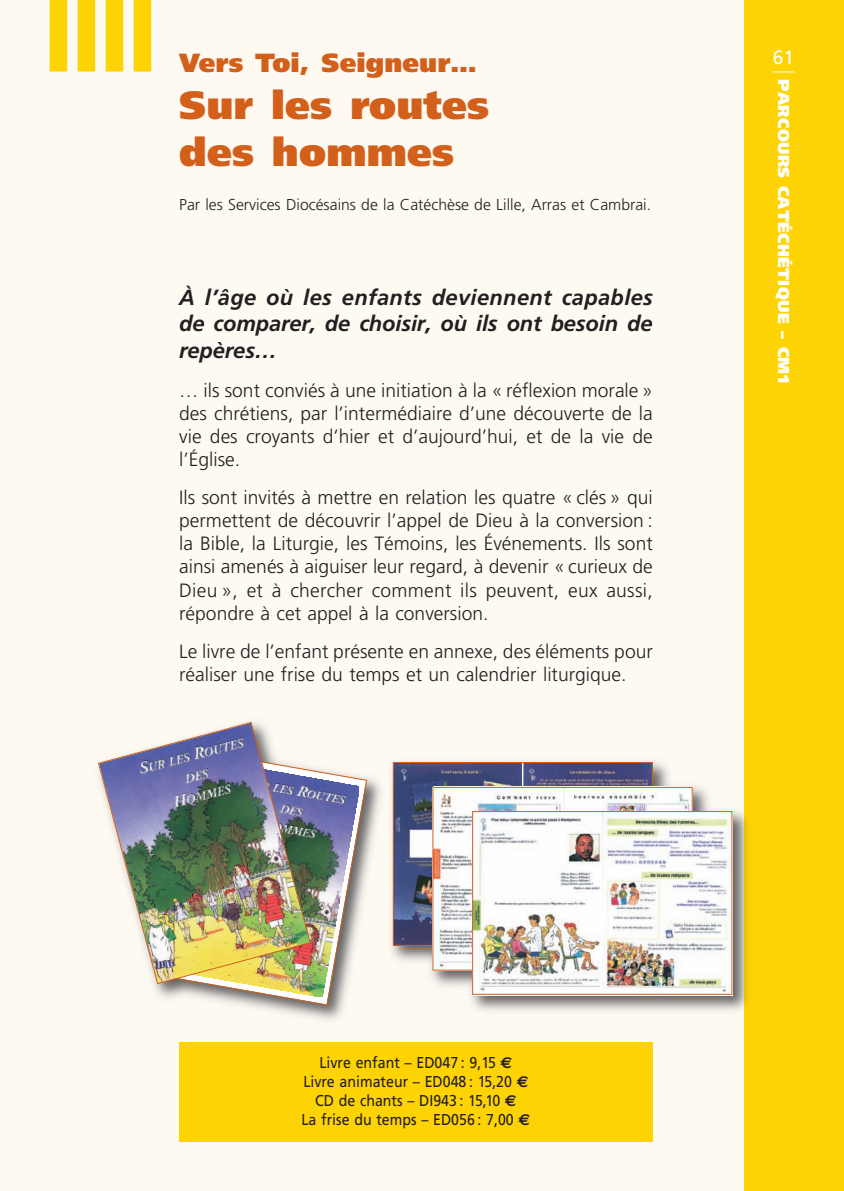
<style>
.page{position:relative;width:844px;height:1191px;background:#fff}
.page>*{position:absolute;margin:0;border:0;box-sizing:border-box;transform-origin:0 0}
.t1{font:900 39.38px/47.2px "Frutiger";letter-spacing:.005em;color:#d2601a}
.t2{font:900 26.25px "Frutiger";letter-spacing:.005em;color:#d2601a}
.t3{font:italic 700 21.88px/26.2px "Frutiger";letter-spacing:-.005em;color:#231f20;text-align:justify}
.t4{font:300 19.25px/23.1px "Frutiger";color:#231f20;text-align:justify}
.t5{font:19.25px "Frutiger";color:#fff}
.t6{font:15.75px/19.2px "Frutiger";color:#231f20;text-align:center;scale:.9 1}
.t7{font:300 15.75px "Frutiger";color:#231f20}
.t8{font:900 15.75px "Frutiger";letter-spacing:.02em;color:#fff}
.s1{font-family:"Euro Sans";font-weight:700}
</style>
<div class="page">
<div style="left:0;top:0;width:843px;height:1191px;background:#fef9f1"></div>
<div style="left:134px;top:0;width:17px;height:72px;background:#fed304"></div>
<div style="left:106px;top:0;width:17px;height:72px;background:#fed304"></div>
<div style="left:78px;top:0;width:17px;height:72px;background:#fed304"></div>
<div style="left:50px;top:0;width:17px;height:72px;background:#fed304"></div>
<div style="left:744px;top:0;width:99px;height:1191px;background:#fed304"></div>
<svg style="left:773px;top:71px;width:21px;height:1px"></svg>
<div style="left:179px;top:1042px;width:473px;height:99px;background:#fed304"></div>
<img style="left:391px;top:762px;width:356px;height:249px">
<img style="left:394px;top:764px;width:128px;height:179px">
<svg style="left:522px;top:764px;width:128px;height:23px;background:#585984"></svg>
<div style="left:392px;top:762px;width:260px;height:183px;border:1px solid #d2601a"></div>
<img style="left:154px;top:778px;width:227px;height:242px">
<img style="left:170px;top:768px;width:197px;height:238px">
<img style="left:98px;top:721px;width:213px;height:263px">
<img style="left:434px;top:789px;width:128px;height:179px">
<svg style="left:562px;top:789px;width:128px;height:22px;fill:#fbfcfc"></svg>
<div style="left:432px;top:787px;width:260px;height:183px;border:1px solid #d2601a"></div>
<img style="left:472px;top:813px;width:130px;height:182px">
<img style="left:602px;top:813px;width:130px;height:182px">
<div style="left:472px;top:811px;width:260px;height:183px;border:1px solid #d2601a"></div>
<h2 class="t2" style="left:179px;top:52px;width:299px">Vers Toi, Seigneur…</h2>
<h1 class="t1" style="left:179px;top:85px;width:311px">Sur les routes des hommes</h1>
<p class="t7" style="left:179px;top:199px;width:473px">Par les Services Diocésains de la Catéchèse de Lille, Arras et Cambrai.</p>
<p class="t3" style="left:179px;top:286px;width:475px">À l’âge où les enfants deviennent capables de comparer, de choisir, où ils ont besoin de repères…</p>
<p class="t4" style="left:179px;top:380px;width:475px">… ils sont conviés à une initiation à la « réflexion morale » des chrétiens, par l’intermédiaire d’une découverte de la vie des croyants d’hier et d’aujourd’hui, et de la vie de l’Église.</p>
<p class="t4" style="left:179px;top:487px;width:475px">Ils sont invités à mettre en relation les quatre « clés » qui permettent de découvrir l’appel de Dieu à la conversion : la Bible, la Liturgie, les Témoins, les Événements. Ils sont ainsi amenés à aiguiser leur regard, à devenir « curieux de Dieu », et à chercher comment ils peuvent, eux aussi, répondre à cet appel à la conversion.</p>
<p class="t4" style="left:179px;top:641px;width:475px">Le livre de l’enfant présente en annexe, des éléments pour réaliser une frise du temps et un calendrier liturgique.</p>
<p class="t5" style="left:772px;top:50px;width:23px">61</p>
<p class="t8" style="left:789px;top:79px;width:305px;rotate:90deg">PARCOURS CATÉCHÉTIQUE – CM1</p>
<p class="t6" style="left:301px;top:1053px;width:256px">Livre enfant – ED047 : 9,15 <span class="s1">€<br></span>Livre animateur – ED048 : 15,20 <span class="s1">€<br></span>CD de chants – DI943 : 15,10 <span class="s1">€<br></span>La frise du temps – ED056 : 7,00 <span class="s1">€</span></p>
</div>
